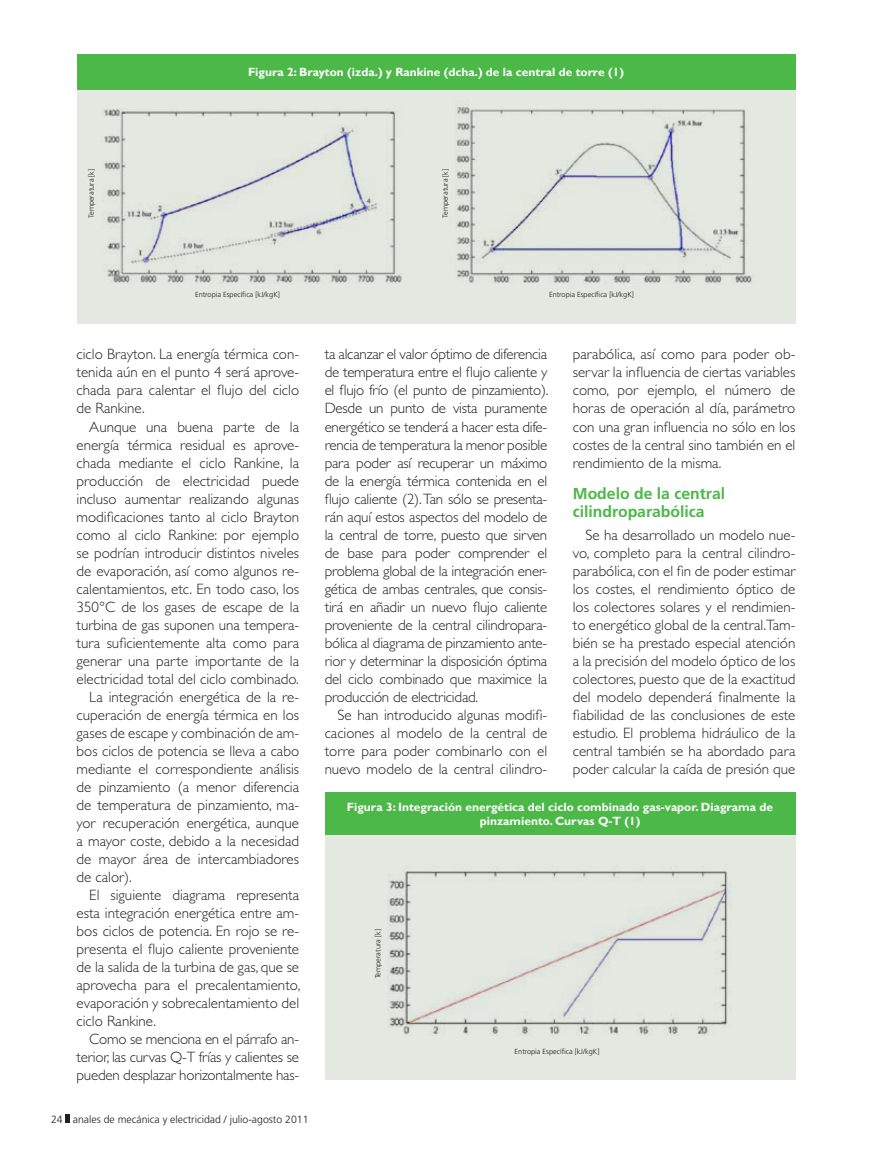
<style>
.page{position:relative;width:872px;height:1149px;background:#fff}
.page>*{position:absolute;margin:0;border:0;box-sizing:border-box;transform-origin:0 0}
.ladillo_tecnico{font:700 15.75px/18px "Frutiger LT Std";color:#4cb848}
.texto_comun{font:300 15px/18px "Gill Sans Std";color:#231f20;text-align:justify}
.titulo_tabla_grafico{font:700 12px/14.4px "Gill Sans Std";color:#fff;text-align:center}
.t1{font:300 10.5px "Frutiger LT Std";color:#231f20}
.subladillo_varios{font:300 7.35px "Frutiger LT Std";color:#231f20}
</style>
<div class="page">
<svg style="left:66px;top:1114px;width:4px;height:8px"></svg>
<div style="left:77px;top:54px;width:718px;height:36px;background:#4cb848"></div>
<div style="left:77px;top:90px;width:718px;height:233px;background:#e3e8e1"></div>
<img style="left:104px;top:108px;width:298px;height:175px">
<img style="left:455px;top:106px;width:297px;height:177px">
<div style="left:325px;top:791px;width:470px;height:44px;background:#4cb848"></div>
<div style="left:325px;top:835px;width:470px;height:244px;background:#e3e8e1"></div>
<img style="left:387px;top:871px;width:344px;height:164px">
<p class="titulo_tabla_grafico" style="left:248px;top:65px;width:377px">Figura 2: Brayton (izda.) y Rankine (dcha.) de la central de torre (1)</p>
<p class="subladillo_varios" style="left:87px;top:218px;width:51px;rotate:-90deg">Temperatura [k]</p>
<p class="subladillo_varios" style="left:441px;top:218px;width:51px;rotate:-90deg">Temperatura [k]</p>
<p class="subladillo_varios" style="left:195px;top:290px;width:86px">Entropia Específica [kJ/kgK]</p>
<p class="subladillo_varios" style="left:549px;top:290px;width:86px">Entropia Específica [kJ/kgK]</p>
<p class="texto_comun" style="left:77px;top:345px;width:224px">ciclo Brayton. La energía térmica con&shy;tenida aún en el punto 4 será aprove&shy;chada para calentar el flujo del ciclo de Rankine.</p>
<p class="texto_comun" style="left:77px;top:417px;width:224px;text-indent:13px">Aunque una buena parte de la energía térmica residual es aprove&shy;chada mediante el ciclo Rankine, la producción de electricidad puede incluso aumentar realizando algunas modificaciones tanto al ciclo Brayton como al ciclo Rankine: por ejemplo se podrían introducir distintos niveles de evaporación, así como algunos re&shy;calentamientos, etc. En todo caso, los 350°C de los gases de escape de la turbina de gas suponen una tempera&shy;tura suficientemente alta como para generar una parte importante de la electricidad total del ciclo combinado.</p>
<p class="texto_comun" style="left:77px;top:687px;width:224px;text-indent:13px">La integración energética de la re&shy;cuperación de energía térmica en los gases de escape y combinación de am&shy;bos ciclos de potencia se lleva a cabo mediante el correspondiente análisis de pinzamiento (a menor diferencia de temperatura de pinzamiento, ma&shy;yor recuperación energética, aunque a mayor coste, debido a la necesidad de mayor área de intercambiadores de calor).</p>
<p class="texto_comun" style="left:77px;top:885px;width:225px;text-indent:13px">El siguiente diagrama representa esta integración energética entre am&shy;bos ciclos de potencia. En rojo se re&shy;presenta el flujo caliente proveniente de la salida de la turbina de gas, que se aprovecha para el precalentamiento, evaporación y sobrecalentamiento del ciclo Rankine.</p>
<p class="texto_comun" style="left:77px;top:1029px;width:224px;text-indent:13px">Como se menciona en el párrafo an&shy;terior, las curvas Q-T frías y calientes se pueden desplazar horizontalmente has-</p>
<p class="t1" style="left:51px;top:1112px;width:259px">24 anales de mecánica y electricidad / julio-agosto 2011</p>
<p class="texto_comun" style="left:325px;top:345px;width:225px">ta alcanzar el valor óptimo de diferencia de temperatura entre el flujo caliente y el flujo frío (el punto de pinzamiento).<br>Desde un punto de vista puramente energético se tenderá a hacer esta dife&shy;rencia de temperatura la menor posible para poder así recuperar un máximo de la energía térmica contenida en el flujo caliente (2). Tan sólo se presenta&shy;rán aquí estos aspectos del modelo de la central de torre, puesto que sirven de base para poder comprender el problema global de la integración ener&shy;gética de ambas centrales, que consis&shy;tirá en añadir un nuevo flujo caliente proveniente de la central cilindropara&shy;bólica al diagrama de pinzamiento ante&shy;rior y determinar la disposición óptima del ciclo combinado que maximice la producción de electricidad.</p>
<p class="texto_comun" style="left:325px;top:705px;width:224px;text-indent:13px">Se han introducido algunas modifi&shy;caciones al modelo de la central de torre para poder combinarlo con el nuevo modelo de la central cilindro-</p>
<p class="texto_comun" style="left:573px;top:345px;width:224px">parabólica, así como para poder ob&shy;servar la influencia de ciertas variables como, por ejemplo, el número de horas de operación al día, parámetro con una gran influencia no sólo en los costes de la central sino también en el rendimiento de la misma.</p>
<p class="ladillo_tecnico" style="left:573px;top:484px;width:154px">Modelo de la central cilindroparabólica</p>
<p class="texto_comun" style="left:573px;top:525px;width:224px;text-indent:13px">Se ha desarrollado un modelo nue&shy;vo, completo para la central cilindro&shy;parabólica, con el fin de poder estimar los costes, el rendimiento óptico de los colectores solares y el rendimien&shy;to energético global de la central.Tam&shy;bién se ha prestado especial atención a la precisión del modelo óptico de los colectores, puesto que de la exactitud del modelo dependerá finalmente la fiabilidad de las conclusiones de este estudio. El problema hidráulico de la central también se ha abordado para poder calcular la caída de presión que</p>
<p class="titulo_tabla_grafico" style="left:347px;top:799px;width:428px">Figura 3: Integración energética del ciclo combinado gas-vapor. Diagrama de pinzamiento. Curvas Q-T (1)</p>
<p class="subladillo_varios" style="left:374px;top:978px;width:51px;rotate:-90deg">Temperatura [k]</p>
<p class="subladillo_varios" style="left:514px;top:1047px;width:86px">Entropia Específica [kJ/kgK]</p>
</div>
